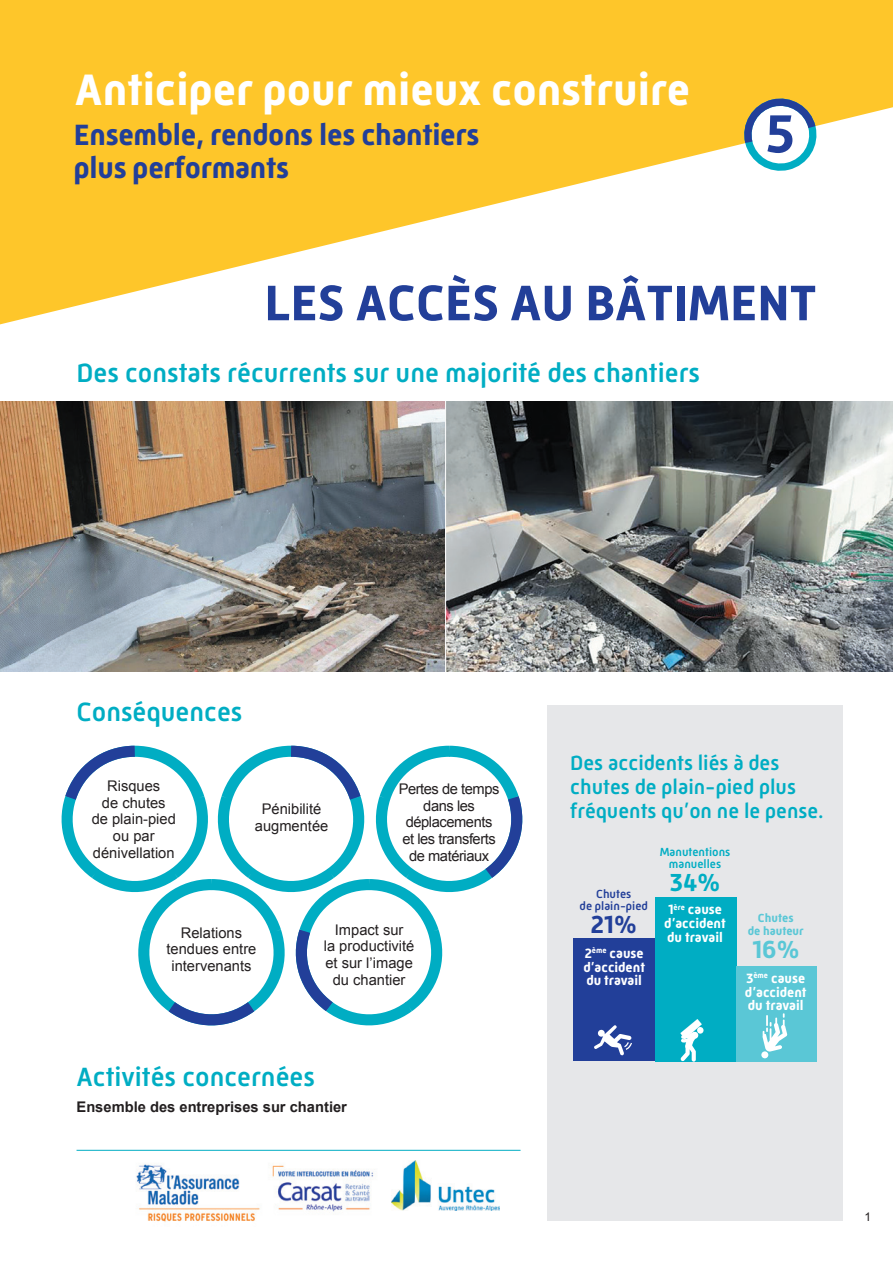
<style>
.page{position:relative;width:893px;height:1263px;background:#fff}
.page>*{position:absolute;margin:0;border:0;box-sizing:border-box;transform-origin:0 0}
.t1{font:700 54.6px "Mic 32 New";color:#223f99}
.t2{font:700 51px "Mic 32 New";color:#223f99}
.t3{font:700 45px "Mic 32 New";color:#fff}
.t4{font:700 30px "Mic 32 New";letter-spacing:-.01em;color:#223f99}
.t5{font:500 27px "Mic 32 New";color:#00adc3}
.t6{font:700 25.2px "Mic 32 New";color:#00adc3}
.t7{font:700 25.2px "Mic 32 New";color:#223f99}
.t8{font:700 25.2px "Mic 32 New";color:#5ac7d6}
.t9{font:500 21px/24px "Mic 32 New";color:#00adc3}
.t10{font:14.7px/16.6px "Arial";color:#231f20;text-align:center}
.t11{font:14.7px/16.6px "Arial";letter-spacing:-.03em;color:#231f20;text-align:center}
.t12{font:700 14.7px "Arial";color:#231f20}
.t13{font:700 13.8px/13.8px "Mic 32 New";color:#fff}
.t14{font:500 12px/12px "Mic 32 New";color:#00adc3;text-align:center}
.t15{font:500 12px "Mic 32 New";color:#223f99}
.t16{font:700 12px/12.6px "Mic 32 New";color:#5ac7d6;text-align:center}
.t17{font:12px "Arial";color:#231f20}
</style>
<div class="page">
<svg style="left:0;top:0;width:893px;height:324px;fill:#fec62a"></svg>
<div style="left:547px;top:705px;width:296px;height:515px;background:#e6e7e9"></div>
<div style="left:574px;top:938px;width:81px;height:123px;background:#223f99"></div>
<div style="left:655px;top:897px;width:81px;height:164px;background:#00adc3"></div>
<div style="left:736px;top:966px;width:80px;height:95px;background:#5ac7d6"></div>
<svg style="left:594px;top:1025px;width:38px;height:30px"></svg>
<div style="left:697px;top:1027px;width:6px;height:7px;background:#fff;border-radius:50%"></div>
<svg style="left:680px;top:1019px;width:22px;height:43px"></svg>
<div style="left:761px;top:1051px;width:7px;height:7px;background:#fff;border-radius:50%"></div>
<svg style="left:762px;top:1013px;width:25px;height:39px"></svg>
<svg style="left:743px;top:99px;width:78px;height:76px"></svg>
<svg style="left:61px;top:745px;width:462px;height:279px"></svg>
<img style="left:0;top:402px;width:893px;height:269px">
<hr style="left:445px;top:395px;width:1px;height:284px;background:#fff">
<hr style="left:77px;top:1150px;width:444px;height:1px;background:#00adc3">
<img style="left:392px;top:1160px;width:107px;height:50px">
<img style="left:136px;top:1164px;width:238px;height:58px">
<h3 class="t3" style="left:75px;top:64px;width:617px">Anticiper pour mieux construire</h3>
<h3 class="t4" style="left:74px;top:118px;width:407px">Ensemble, rendons les chantiers</h3>
<h1 class="t1" style="left:766px;top:102px;width:30px">5</h1>
<h3 class="t4" style="left:74px;top:151px;width:217px">plus performants</h3>
<h2 class="t2" style="left:264px;top:274px;width:554px">LES ACCÈS AU BÂTIMENT</h2>
<h3 class="t5" style="left:77px;top:357px;width:625px">Des constats récurrents sur une majorité des chantiers</h3>
<h3 class="t5" style="left:77px;top:696px;width:167px">Conséquences</h3>
<p class="t10" style="left:92px;top:778px;width:86px">Risques<br>de chutes<br>de plain-pied ou par dénivellation</p>
<p class="t10" style="left:255px;top:801px;width:75px">Pénibilité augmentée</p>
<p class="t11" style="left:399px;top:781px;width:102px">Pertes de temps dans les déplacements et les transferts de matériaux</p>
<p class="t10" style="left:167px;top:924px;width:91px">Relations tendues entre intervenants</p>
<p class="t10" style="left:324px;top:921px;width:92px">Impact sur<br>la productivité et sur l’image du chantier</p>
<h3 class="t5" style="left:77px;top:1061px;width:240px">Activités concernées</h3>
<p class="t12" style="left:77px;top:1097px;width:272px">Ensemble des entreprises sur chantier</p>
<h3 class="t9" style="left:570px;top:751px;width:255px">Des accidents liés à des chutes de plain-pied plus fréquents qu’on ne le pense.</h3>
<p class="t15" style="left:596px;top:887px;width:37px">Chutes</p>
<p class="t14" style="left:660px;top:846px;width:72px">Manutentions manuelles</p>
<h3 class="t6" style="left:670px;top:868px;width:52px">34%</h3>
<p class="t15" style="left:580px;top:899px;width:70px">de plain-pied</p>
<h3 class="t7" style="left:591px;top:909px;width:48px">21%</h3>
<p class="t16" style="left:748px;top:912px;width:57px">Chutes<br>de hauteur</p>
<p class="t13" style="left:585px;top:946px;width:60px">2<sup>ème</sup> cause</p>
<h3 class="t8" style="left:752px;top:935px;width:49px">16%</h3>
<p class="t13" style="left:583px;top:960px;width:63px">d’accident du travail</p>
<p class="t13" style="left:745px;top:971px;width:63px;text-align:justify">3<sup>ème</sup> cause d’accident du travail</p>
<p class="t13" style="left:664px;top:903px;width:63px">1<sup>ère</sup> cause d’accident du travail</p>
<p class="t17" style="left:864px;top:1209px;width:8px">1</p>
</div>
